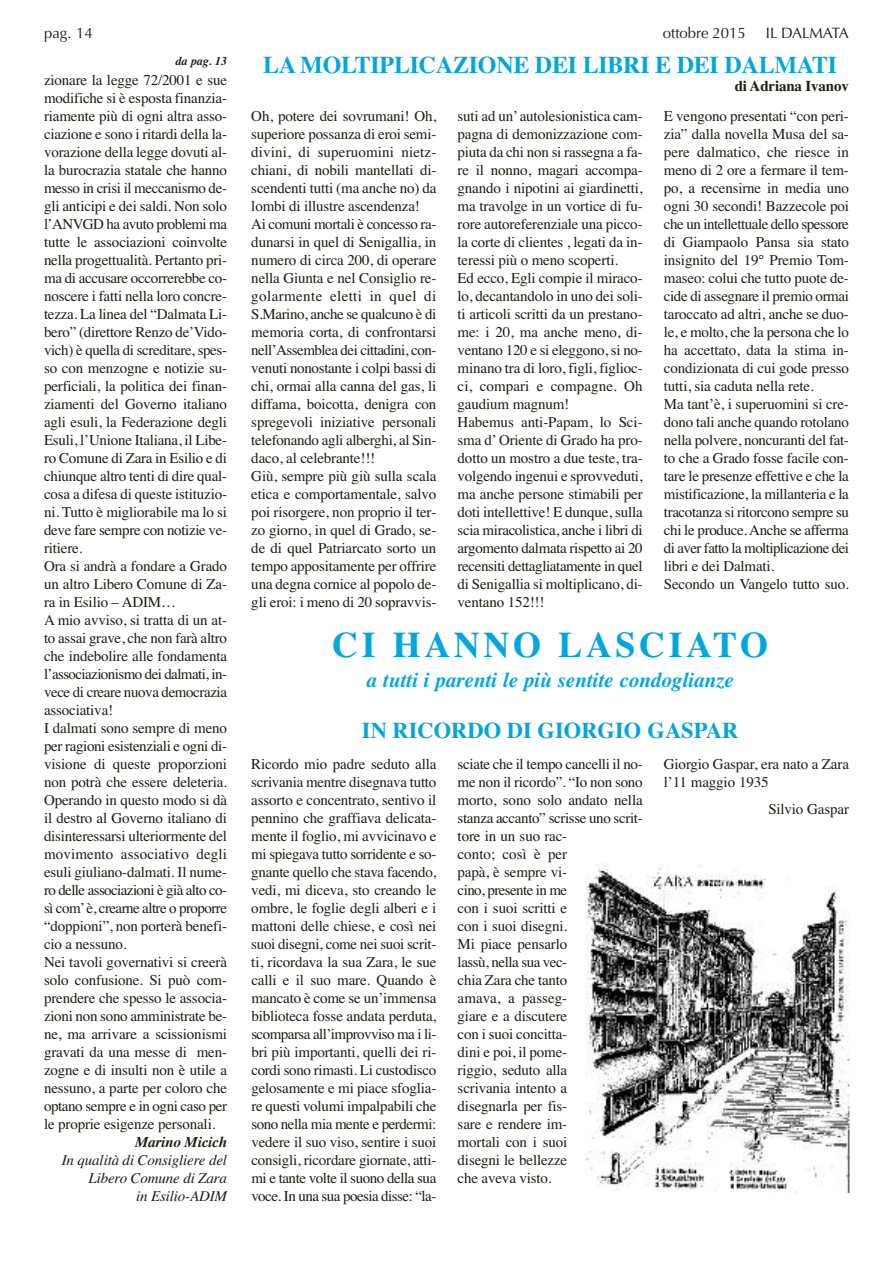
<style>
.page{position:relative;width:893px;height:1263px;background:#fff}
.page>*{position:absolute;margin:0;border:0;box-sizing:border-box;transform-origin:0 0}
.t1{font:700 36px "Times";letter-spacing:.1em;color:#00a6dd}
.t2{font:700 24px "Times";letter-spacing:-.01em;color:#00a6dd}
.t3{font:700 22.5px "Times";color:#00a6dd}
.t4{font:italic 700 21px "Times";color:#00a6dd}
.t5{font:15px/18px "Times";letter-spacing:-.01em;color:#201c14}
.t6{font:15px/18px "Times Roman TT";letter-spacing:-.01em;color:#201c14}
.t7{font:15px/18px "Times Italic TT";letter-spacing:-.01em;color:#201c14;text-align:right}
.t8{font:15px "Optima";color:#201c14}
.t9{font:700 15px "Times";letter-spacing:-.01em;color:#201c14}
.t10{font:15px "Times Bold Italic TT";letter-spacing:-.01em;color:#201c14}
.t11{font:italic 700 12px "Times";color:#201c14}
</style>
<div class="page">
<img style="left:585px;top:864px;width:265px;height:328px">
<p class="t8" style="left:44px;top:24px;width:50px">pag. 14</p>
<p class="t8" style="left:663px;top:24px;width:84px">ottobre 2015</p>
<p class="t8" style="left:766px;top:24px;width:85px">IL DALMATA</p>
<p class="t11" style="left:175px;top:54px;width:53px">da pag. 13</p>
<p class="t6" style="left:44px;top:71px;width:185px">zionare la legge 72/2001 e sue modifiche si è esposta finanzia&shy;riamente più di ogni altra asso&shy;ciazione e sono i ritardi della la&shy;vorazione della legge dovuti al&shy;la burocrazia statale che hanno messo in crisi il meccanismo de&shy;gli anticipi e dei saldi. Non solo l’ANVGD ha avuto problemi ma tutte le associazioni coinvolte nella progettualità. Pertanto pri&shy;ma di accusare occorrerebbe co&shy;noscere i fatti nella loro concre&shy;tezza. La linea del “Dalmata Li&shy;bero” (direttore Renzo de’Vido&shy;vich) è quella di screditare, spes&shy;so con menzogne e notizie su&shy;perficiali, la politica dei finan&shy;ziamenti del Governo italiano agli esuli, la Federazione degli<br>Esuli, l’Unione Italiana, il Libe&shy;ro Comune di Zara in Esilio e di chiunque altro tenti di dire qual&shy;cosa a difesa di queste istituzio&shy;ni. Tutto è migliorabile ma lo si deve fare sempre con notizie ve&shy;ritiere.<br>Ora si andrà a fondare a Grado un altro Libero Comune di Za&shy;ra in Esilio – ADIM…<br>A mio avviso, si tratta di un at&shy;to assai grave, che non farà altro che indebolire alle fondamenta l’associazionismo dei dalmati, in&shy;vece di creare nuova democrazia associativa!<br>I dalmati sono sempre di meno per ragioni esistenziali e ogni di&shy;visione di queste proporzioni non potrà che essere deleteria.<br>Operando in questo modo si dà il destro al Governo italiano di disinteressarsi ulteriormente del movimento associativo degli esuli giuliano-dalmati. Il nume&shy;ro delle associazioni è già alto co&shy;sì com’è, crearne altre o proporre “doppioni”, non porterà benefi&shy;cio a nessuno.<br>Nei tavoli governativi si creerà solo confusione. Si può com&shy;prendere che spesso le associa&shy;zioni non sono amministrate be&shy;ne, ma arrivare a scissionismi gravati da una messe di men&shy;zogne e di insulti non è utile a nessuno, a parte per coloro che optano sempre e in ogni caso per le proprie esigenze personali.</p>
<p class="t10" style="left:135px;top:1133px;width:93px">Marino Micich</p>
<p class="t7" style="left:62px;top:1151px;width:167px">In qualità di Consigliere del<br>Libero Comune di Zara<br>in Esilio-ADIM</p>
<h2 class="t2" style="left:263px;top:51px;width:576px">LA MOLTIPLICAZIONE DEI LIBRI E DEI DALMATI</h2>
<p class="t9" style="left:735px;top:77px;width:116px">di Adriana Ivanov</p>
<p class="t5" style="left:251px;top:107px;width:187px">Oh, potere dei sovrumani! Oh, superiore possanza di eroi semi&shy;divini, di superuomini nietz&shy;chiani, di nobili mantellati di&shy;scendenti tutti (ma anche no) da lombi di illustre ascendenza!<br>Ai comuni mortali è concesso ra&shy;dunarsi in quel di Senigallia, in numero di circa 200, di operare nella Giunta e nel Consiglio re&shy;golarmente eletti in quel di<br>S.Marino, anche se qualcuno è di memoria corta, di confrontarsi nell’Assemblea dei cittadini, con&shy;venuti nonostante i colpi bassi di chi, ormai alla canna del gas, li diffama, boicotta, denigra con spregevoli iniziative personali telefonando agli alberghi, al Sin&shy;daco, al celebrante!!!<br>Giù, sempre più giù sulla scala etica e comportamentale, salvo poi risorgere, non proprio il ter&shy;zo giorno, in quel di Grado, se&shy;de di quel Patriarcato sorto un tempo appositamente per offrire una degna cornice al popolo de&shy;gli eroi: i meno di 20 sopravvis-</p>
<p class="t5" style="left:458px;top:107px;width:187px">suti ad un’ autolesionistica cam&shy;pagna di demonizzazione com&shy;piuta da chi non si rassegna a fa&shy;re il nonno, magari accompa&shy;gnando i nipotini ai giardinetti, ma travolge in un vortice di fu&shy;rore autoreferenziale una picco&shy;la corte di clientes , legati da in&shy;teressi più o meno scoperti.<br>Ed ecco, Egli compie il miraco&shy;lo, decantandolo in uno dei soli&shy;ti articoli scritti da un prestano&shy;me: i 20, ma anche meno, di&shy;ventano 120 e si eleggono, si no&shy;minano tra di loro, figli, figlioc&shy;ci, compari e compagne. Oh gaudium magnum!<br>Habemus anti-Papam, lo Sci&shy;sma d’Oriente di Grado ha pro&shy;dotto un mostro a due teste, tra&shy;volgendo ingenui e sprovveduti, ma anche persone stimabili per doti intellettive! E dunque, sulla scia miracolistica, anche i libri di argomento dalmata rispetto ai 20 recensiti dettagliatamente in quel di Senigallia si moltiplicano, di&shy;ventano 152!!!</p>
<p class="t5" style="left:664px;top:107px;width:187px">E vengono presentati “con peri&shy;zia” dalla novella Musa del sa&shy;pere dalmatico, che riesce in meno di 2 ore a fermare il tem&shy;po, a recensirne in media uno ogni 30 secondi! Bazzecole poi che un intellettuale dello spessore di Giampaolo Pansa sia stato insignito del 19° Premio Tom&shy;maseo: colui che tutto puote de&shy;cide di assegnare il premio ormai taroccato ad altri, anche se duo&shy;le, e molto, che la persona che lo ha accettato, data la stima in&shy;condizionata di cui gode presso tutti, sia caduta nella rete.<br>Ma tant’è, i superuomini si cre&shy;dono tali anche quando rotolano nella polvere, noncuranti del fat&shy;to che a Grado fosse facile con&shy;tare le presenze effettive e che la mistificazione, la millanteria e la tracotanza si ritorcono sempre su chi le produce.Anche se afferma di aver fatto la moltiplicazione dei libri e dei Dalmati.<br>Secondo un Vangelo tutto suo.</p>
<h1 class="t1" style="left:332px;top:624px;width:438px">CI HANNO LASCIATO</h1>
<h3 class="t4" style="left:367px;top:668px;width:369px">a tutti i parenti le più sentite condoglianze</h3>
<h3 class="t3" style="left:362px;top:717px;width:378px">IN RICORDO DI GIORGIO GASPAR</h3>
<p class="t5" style="left:251px;top:755px;width:187px;text-align:justify">Ricordo mio padre seduto alla scrivania mentre disegnava tutto assorto e concentrato, sentivo il pennino che graffiava delicata&shy;mente il foglio, mi avvicinavo e mi spiegava tutto sorridente e so&shy;gnante quello che stava facendo, vedi, mi diceva, sto creando le ombre, le foglie degli alberi e i mattoni delle chiese, e così nei suoi disegni, come nei suoi scrit&shy;ti, ricordava la sua Zara, le sue calli e il suo mare. Quando è mancato è come se un’immensa biblioteca fosse andata perduta, scomparsa all’improvviso ma i li&shy;bri più importanti, quelli dei ri&shy;cordi sono rimasti. Li custodisco gelosamente e mi piace sfoglia&shy;re questi volumi impalpabili che sono nella mia mente e perdermi: vedere il suo viso, sentire i suoi consigli, ricordare giornate, atti&shy;mi e tante volte il suono della sua voce. In una sua poesia disse: “la-</p>
<p class="t5" style="left:458px;top:755px;width:187px">sciate che il tempo cancelli il no&shy;me non il ricordo”. “Io non sono morto, sono solo andato nella stanza accanto” scrisse uno scrit&shy;tore in un suo rac-<br>conto; così è per<br>papà, è sempre vi-<br>cino, presente in me<br>con i suoi scritti e<br>con i suoi disegni.<br>Mi piace pensarlo<br>lassù, nella sua vec-<br>chia Zara che tanto<br>amava, a passeg-<br>giare e a discutere<br>con i suoi concitta-<br>dini e poi, il pome-<br>riggio, seduto alla<br>scrivania intento a<br>disegnarla per fis-<br>sare e rendere im-<br>mortali con i suoi<br>disegni le bellezze<br>che aveva visto.</p>
<p class="t5" style="left:664px;top:755px;width:187px">Giorgio Gaspar, era nato a Zara l’11 maggio 1935</p>
<p class="t5" style="left:768px;top:800px;width:82px">Silvio Gaspar</p>
</div>
